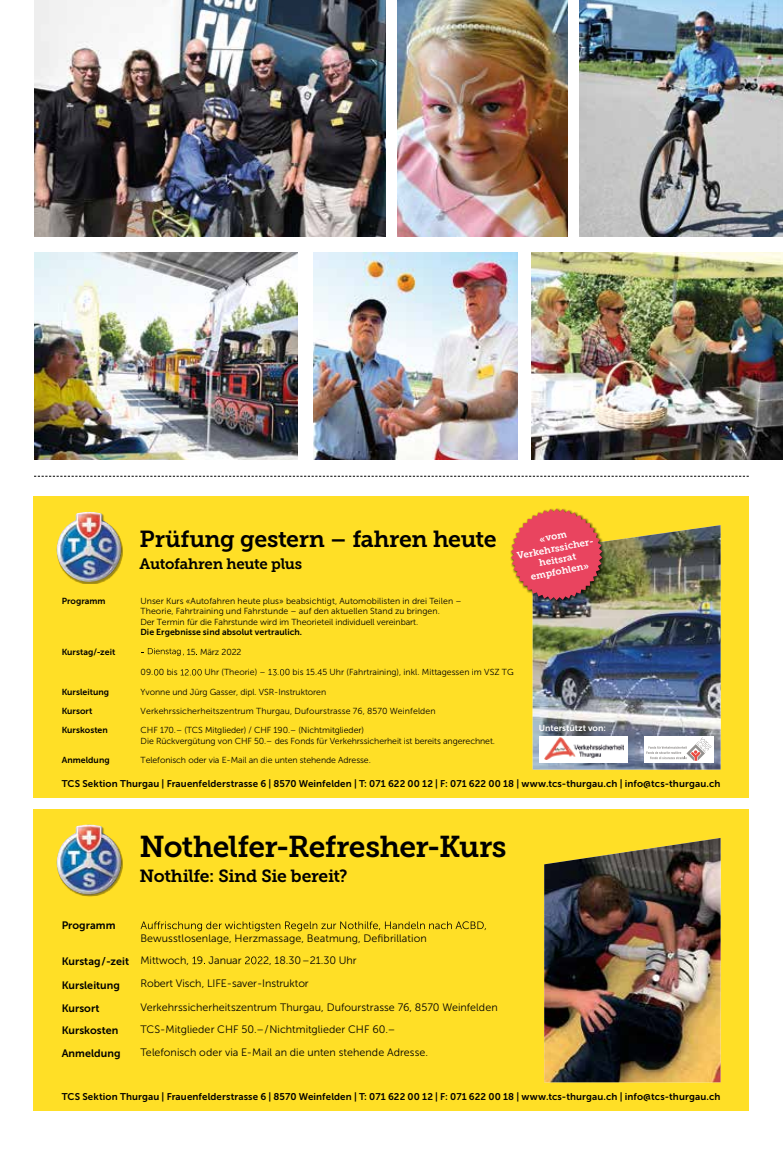
<style>
.page{position:relative;width:783px;height:1149px;background:#fff}
.page>*{position:absolute;margin:0;border:0;box-sizing:border-box;transform-origin:0 0}
.t1{font:30px "Museo Slab 700";letter-spacing:-.02em;color:#000}
.t2{font:23.1px "Museo Slab 700";letter-spacing:-.015em;color:#000}
.t3{font:17.55px "Museo Slab 700";letter-spacing:-.02em;color:#000}
.t4{font:15px "Museo Slab 700";letter-spacing:-.02em;color:#000}
.t5{font:10.8px/23px "Museo Sans 300";letter-spacing:.005em;color:#000}
.t6{font:10.8px/22.5px "Museo Sans 700";letter-spacing:.005em;color:#000}
.t7{font:9.75px "Museo Sans 700";letter-spacing:.015em;color:#000}
.t8{font:9.75px/11.7px "Museo Slab 700";color:#fff;text-align:center}
.t9{font:8.7px/10.5px "Museo Sans 300";letter-spacing:-.01em;color:#000}
.t10{font:8.7px/19px "Museo Sans 300";letter-spacing:.01em;color:#000}
.t11{font:8.7px "Museo Sans 700";letter-spacing:.005em;color:#000}
.t12{font:8.7px "Museo Sans 700";letter-spacing:.005em;color:#fff}
</style>
<div class="page">
<img style="left:579px;top:0;width:203px;height:236px">
<img style="left:313px;top:253px;width:204px;height:206px">
<img style="left:398px;top:0;width:169px;height:236px">
<img style="left:34px;top:253px;width:263px;height:206px">
<img style="left:34px;top:0;width:351px;height:236px">
<img style="left:531px;top:253px;width:251px;height:206px">
<div style="left:33px;top:809px;width:715px;height:301px;background:#ffdf26"></div>
<img style="left:78px;top:854px;width:45px;height:42px">
<img style="left:57px;top:824px;width:64px;height:70px">
<svg style="left:140px;top:921px;width:346px;height:10px"></svg>
<svg style="left:245px;top:956px;width:17px;height:7px"></svg>
<img style="left:544px;top:838px;width:176px;height:243px">
<svg style="left:34px;top:475px;width:714px;height:1px"></svg>
<div style="left:33px;top:496px;width:715px;height:301px;background:#ffdf26"></div>
<img style="left:75px;top:541px;width:48px;height:42px">
<img style="left:57px;top:511px;width:64px;height:70px">
<svg style="left:141px;top:648px;width:43px;height:7px"></svg>
<svg style="left:154px;top:669px;width:4px;height:6px"></svg>
<svg style="left:181px;top:669px;width:21px;height:6px"></svg>
<svg style="left:272px;top:669px;width:12px;height:6px"></svg>
<svg style="left:317px;top:669px;width:5px;height:6px"></svg>
<img style="left:532px;top:525px;width:188px;height:244px">
<svg style="left:532px;top:525px;width:73px;height:78px"></svg>
<svg style="left:510px;top:508px;width:92px;height:92px"></svg>
<div style="left:644px;top:735px;width:69px;height:27px;background:#fff"></div>
<svg style="left:646px;top:737px;width:65px;height:23px"></svg>
<div style="left:539px;top:735px;width:89px;height:27px;background:#fff"></div>
<img style="left:544px;top:737px;width:79px;height:22px">
<p class="t11" style="left:62px;top:596px;width:45px">Programm</p>
<h2 class="t2" style="left:140px;top:526px;width:358px">Prüfung gestern – fahren heute</h2>
<h3 class="t4" style="left:140px;top:554px;width:164px">Autofahren heute plus</h3>
<p class="t9" style="left:140px;top:595px;width:322px">Unser Kurs «Autofahren heute plus» beabsichtigt, Automobilisten in drei Teilen –<br>Theorie, Fahrtraining und Fahrstunde – auf den aktuellen Stand zu bringen.<br>Der Termin für die Fahrstunde wird im Theorieteil individuell vereinbart.</p>
<p class="t11" style="left:140px;top:627px;width:163px">Die Ergebnisse sind absolut vertraulich.</p>
<p class="t8" style="left:513px;top:538px;width:80px;rotate:-11deg">«vom<br>Verkehrssicher&shy;heitsrat empfohlen»</p>
<p class="t11" style="left:62px;top:646px;width:55px">Kurstag/-zeit</p>
<p class="t9" style="left:187px;top:646px;width:56px">15 März 2022</p>
<p class="t11" style="left:62px;top:687px;width:49px">Kursleitung</p>
<p class="t11" style="left:62px;top:706px;width:32px">Kursort</p>
<p class="t11" style="left:62px;top:725px;width:48px">Kurskosten</p>
<p class="t11" style="left:62px;top:755px;width:50px">Anmeldung</p>
<p class="t9" style="left:141px;top:667px;width:39px">09. 0 bis</p>
<p class="t9" style="left:204px;top:667px;width:310px">Uhr (Theorie) – 1 . 0 bis 15. 5 Uhr (Fahrtraining), inkl. Mittagessen im VSZ TG</p>
<p class="t10" style="left:141px;top:682px;width:296px">Yvonne und Jürg Gasser, dipl. VSR-Instruktoren<br>Verkehrssicherheitszentrum Thurgau, Dufourstrasse 76, 8570 Weinfelden</p>
<p class="t9" style="left:141px;top:724px;width:356px">CHF 170.– (TCS Mitglieder) / CHF 190.– (Nichtmitglieder)<br>Die Rückvergütung von CHF 50.– des Fonds für Verkehrssicherheit ist bereits angerechnet.</p>
<p class="t9" style="left:141px;top:754px;width:232px">Telefonisch oder via E-Mail an die unten stehende Adresse.</p>
<p class="t12" style="left:538px;top:723px;width:69px">Unterstützt von:</p>
<p class="t7" style="left:62px;top:778px;width:660px">TCS Sektion Thurgau | Frauenfelderstrasse 6 | 8570 Weinfelden | T: 071 622 00 12 | F: 071 622 00 18 | www.tcs-thurgau.ch | info@tcs-thurgau.ch</p>
<h1 class="t1" style="left:140px;top:829px;width:368px">Nothelfer-Refresher-Kurs</h1>
<h3 class="t3" style="left:140px;top:865px;width:209px">Nothilfe: Sind Sie bereit?</h3>
<p class="t6" style="left:62px;top:913px;width:55px">Programm</p>
<p class="t6" style="left:62px;top:949px;width:69px;line-height:23.7px">Kurstag/-zeit<br>Kursleitung</p>
<p class="t6" style="left:62px;top:996px;width:60px">Kursort<br>Kurskosten<br>Anmeldung</p>
<p class="t5" style="left:140px;top:926px;width:288px">Bewusstlosenlage, Herzmassage, Beatmung, Defibrillation<br>Mittwoch, 9 Januar</p>
<p class="t5" style="left:140px;top:948px;width:359px;text-indent:123px">2, 18.30–21.30 Uhr<br>Robert Visch, LIFE-saver-Instruktor<br>Verkehrssicherheitszentrum Thurgau, Dufourstrasse 76, 8570 Weinfelden TCS-Mitglieder CHF 50.–/Nichtmitglieder CHF 60.–<br>Telefonisch oder via E-Mail an die unten stehende Adresse.</p>
<p class="t7" style="left:62px;top:1090px;width:660px">TCS Sektion Thurgau | Frauenfelderstrasse 6 | 8570 Weinfelden | T: 071 622 00 12 | F: 071 622 00 18 | www.tcs-thurgau.ch | info@tcs-thurgau.ch</p>
</div>
